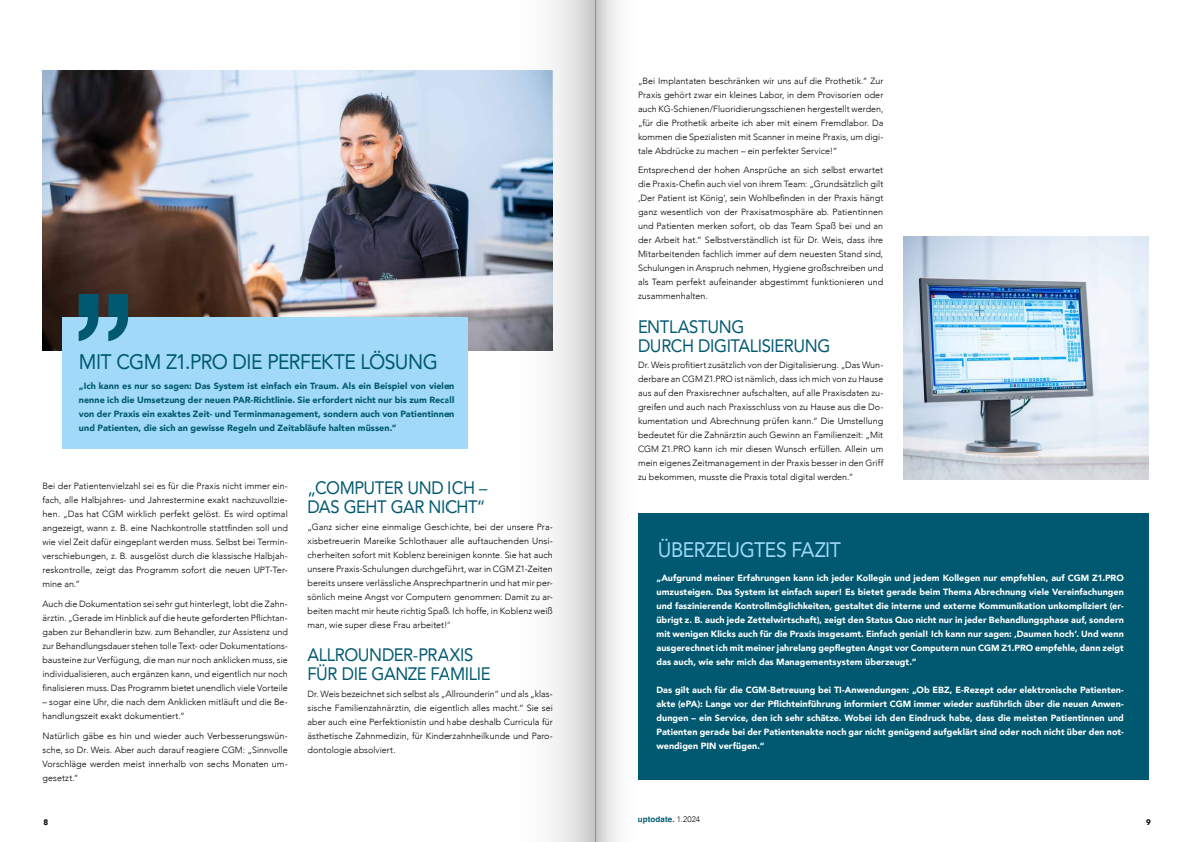
<style>
.page{position:relative;width:1191px;height:842px;background:#fff}
.page>*{position:absolute;margin:0;border:0;box-sizing:border-box;transform-origin:0 0}
.t1{font:21px "Avenir";letter-spacing:-.03em;color:#005971;scale:.92 1}
.t2{font:21px "Avenir";letter-spacing:-.025em;color:#a1daf8;scale:.92 1}
.t3{font:18px/19px "Avenir";letter-spacing:-.025em;color:#005971;scale:.92 1}
.t4{font:300 9px/14px "Avenir";letter-spacing:.005em;color:#000;text-align:justify}
.t5{font:900 9px/14px "Avenir";letter-spacing:.005em;color:#fff;text-align:justify}
.t6{font:900 9px/14px "Avenir";letter-spacing:.01em;color:#005971;text-align:justify}
.t7{font:700 8px "Helvetica";letter-spacing:.015em;color:#005971}
.t8{font:900 8px "Avenir";color:#000}
.s1{font-family:"Avenir";font-weight:300;color:#000}
</style>
<div class="page">
<img style="left:43px;top:70px;width:405px;height:280px">
<img style="left:903px;top:237px;width:245px;height:242px">
<div style="left:62px;top:317px;width:406px;height:132px;background:#a1daf8"></div>
<div style="left:638px;top:514px;width:510px;height:266px;background:#005971"></div>
<svg style="left:79px;top:294px;width:49px;height:47px"></svg>
<svg style="left:595px;top:0;width:74px;height:842px"></svg>
<svg style="left:448px;top:0;width:147px;height:842px"></svg>
<h1 class="t1" style="left:79px;top:345px;width:392px">MIT CGM Z1.PRO DIE PERFEKTE LÖSUNG</h1>
<p class="t6" style="left:79px;top:379px;width:377px">„Ich kann es nur so sagen: Das System ist einfach ein Traum. Als ein Beispiel von vielen nenne ich die Umsetzung der neuen PAR-Richtlinie. Sie erfordert nicht nur bis zum Recall von der Praxis ein exaktes Zeit- und Terminmanagement, sondern auch von Patientinnen und Patienten, die sich an gewisse Regeln und Zeitabläufe halten müssen.“</p>
<p class="t4" style="left:42px;top:479px;width:247px">Bei der Patientenvielzahl sei es für die Praxis nicht immer ein&shy;fach, alle Halbjahres- und Jahrestermine exakt nachzuvollzie&shy;hen. „Das hat CGM wirklich perfekt gelöst. Es wird optimal angezeigt, wann z. B. eine Nachkontrolle stattfinden soll und wie viel Zeit dafür eingeplant werden muss. Selbst bei Termin&shy;verschiebungen, z. B. ausgelöst durch die klassische Halbjah&shy;reskontrolle, zeigt das Programm sofort die neuen UPT-Ter&shy;mine an.“</p>
<p class="t4" style="left:42px;top:597px;width:247px">Auch die Dokumentation sei sehr gut hinterlegt, lobt die Zahn&shy;ärztin. „Gerade im Hinblick auf die heute geforderten Pflichtan&shy;gaben zur Behandlerin bzw. zum Behandler, zur Assistenz und zur Behandlungsdauer stehen tolle Text- oder Dokumentations&shy;bausteine zur Verfügung, die man nur noch anklicken muss, sie individualisieren, auch ergänzen kann, und eigentlich nur noch finalisieren muss. Das Programm bietet unendlich viele Vorteile</p>
<p class="t4" style="left:42px;top:695px;width:247px">– sogar eine Uhr, die nach dem Anklicken mitläuft und die Be&shy;handlungszeit exakt dokumentiert.“</p>
<p class="t4" style="left:42px;top:729px;width:247px">Natürlich gäbe es hin und wieder auch Verbesserungswün&shy;sche, so Dr. Weis. Aber auch darauf reagiere CGM: „Sinnvolle Vorschläge werden meist innerhalb von sechs Monaten um&shy;gesetzt.“</p>
<p class="t8" style="left:43px;top:815px;width:6px">8</p>
<h2 class="t3" style="left:307px;top:478px;width:197px">„COMPUTER UND ICH –<br>DAS GEHT GAR NICHT“</h2>
<p class="t4" style="left:307px;top:520px;width:247px">„Ganz sicher eine einmalige Geschichte, bei der unsere Pra&shy;xisbetreuerin Mareike Schlothauer alle auftauchenden Unsi&shy;cherheiten sofort mit Koblenz bereinigen konnte. Sie hat auch unsere Praxis-Schulungen durchgeführt, war in CGM Z1-Zeiten bereits unsere verlässliche Ansprechpartnerin und hat mir per&shy;sönlich meine Angst vor Computern genommen: Damit zu ar&shy;beiten macht mir heute richtig Spaß. Ich hoffe, in Koblenz weiß man, wie super diese Frau arbeitet!“</p>
<h2 class="t3" style="left:307px;top:645px;width:200px">ALLROUNDER-PRAXIS<br>FÜR DIE GANZE FAMILIE</h2>
<p class="t4" style="left:307px;top:687px;width:247px">Dr. Weis bezeichnet sich selbst als „Allrounderin“ und als „klas&shy;sische Familienzahnärztin, die eigentlich alles macht.“ Sie sei aber auch eine Perfektionistin und habe deshalb Curricula für ästhetische Zahnmedizin, für Kinderzahnheilkunde und Paro&shy;dontologie absolviert.</p>
<p class="t4" style="left:638px;top:74px;width:247px">„Bei Implantaten beschränken wir uns auf die Prothetik.“ Zur Praxis gehört zwar ein kleines Labor, in dem Provisorien oder auch KG-Schienen/Fluoridierungsschienen hergestellt werden, „für die Prothetik arbeite ich aber mit einem Fremdlabor. Da kommen die Spezialisten mit Scanner in meine Praxis, um digi&shy;tale Abdrücke zu machen – ein perfekter Service!“</p>
<p class="t4" style="left:638px;top:163px;width:247px">Entsprechend der hohen Ansprüche an sich selbst erwartet die Praxis-Chefin auch viel von ihrem Team: „Grundsätzlich gilt ‚Der Patient ist König‘, sein Wohlbefinden in der Praxis hängt ganz wesentlich von der Praxisatmosphäre ab. Patientinnen und Patienten merken sofort, ob das Team Spaß bei und an der Arbeit hat.“ Selbstverständlich ist für Dr. Weis, dass ihre Mitarbeitenden fachlich immer auf dem neuesten Stand sind, Schulungen in Anspruch nehmen, Hygiene großschreiben und als Team perfekt aufeinander abgestimmt funktionieren und zusammenhalten.</p>
<h2 class="t3" style="left:638px;top:316px;width:211px">ENTLASTUNG<br>DURCH DIGITALISIERUNG</h2>
<p class="t4" style="left:638px;top:358px;width:247px">Dr. Weis profitiert zusätzlich von der Digitalisierung. „Das Wun&shy;derbare an CGM Z1.PRO ist nämlich, dass ich mich von zu Hause aus auf den Praxisrechner aufschalten, auf alle Praxisdaten zu&shy;greifen und auch nach Praxisschluss von zu Hause aus die Do&shy;kumentation und Abrechnung prüfen kann.“ Die Umstellung bedeutet für die Zahnärztin auch Gewinn an Familienzeit: „Mit CGM Z1.PRO kann ich mir diesen Wunsch erfüllen. Allein um mein eigenes Zeitmanagement in der Praxis besser in den Griff zu bekommen, musste die Praxis total digital werden.“</p>
<h1 class="t2" style="left:658px;top:532px;width:200px">ÜBERZEUGTES FAZIT</h1>
<p class="t5" style="left:656px;top:571px;width:469px">„Aufgrund meiner Erfahrungen kann ich jeder Kollegin und jedem Kollegen nur empfehlen, auf CGM Z1.PRO umzusteigen. Das System ist einfach super! Es bietet gerade beim Thema Abrechnung viele Vereinfachungen und faszinierende Kontrollmöglichkeiten, gestaltet die interne und externe Kommunikation unkompliziert (er&shy;übrigt z. B. auch jede Zettelwirtschaft), zeigt den Status Quo nicht nur in jeder Behandlungsphase auf, sondern mit wenigen Klicks auch für die Praxis insgesamt. Einfach genial! Ich kann nur sagen: ‚Daumen hoch‘. Und wenn ausgerechnet ich mit meiner jahrelang gepflegten Angst vor Computern nun CGM Z1.PRO empfehle, dann zeigt das auch, wie sehr mich das Managementsystem überzeugt.“</p>
<p class="t5" style="left:656px;top:683px;width:469px">Das gilt auch für die CGM-Betreuung bei TI-Anwendungen: „Ob EBZ, E-Rezept oder elektronische Patienten&shy;akte (ePA): Lange vor der Pflichteinführung informiert CGM immer wieder ausführlich über die neuen Anwen&shy;dungen – ein Service, den ich sehr schätze. Wobei ich den Eindruck habe, dass die meisten Patientinnen und Patienten gerade bei der Patientenakte noch gar nicht genügend aufgeklärt sind oder noch nicht über den not&shy;wendigen PIN verfügen.“</p>
<p class="t7" style="left:638px;top:814px;width:64px">uptodate. <span class="s1">1.2024</span></p>
<p class="t8" style="left:1146px;top:815px;width:6px">9</p>
</div>
